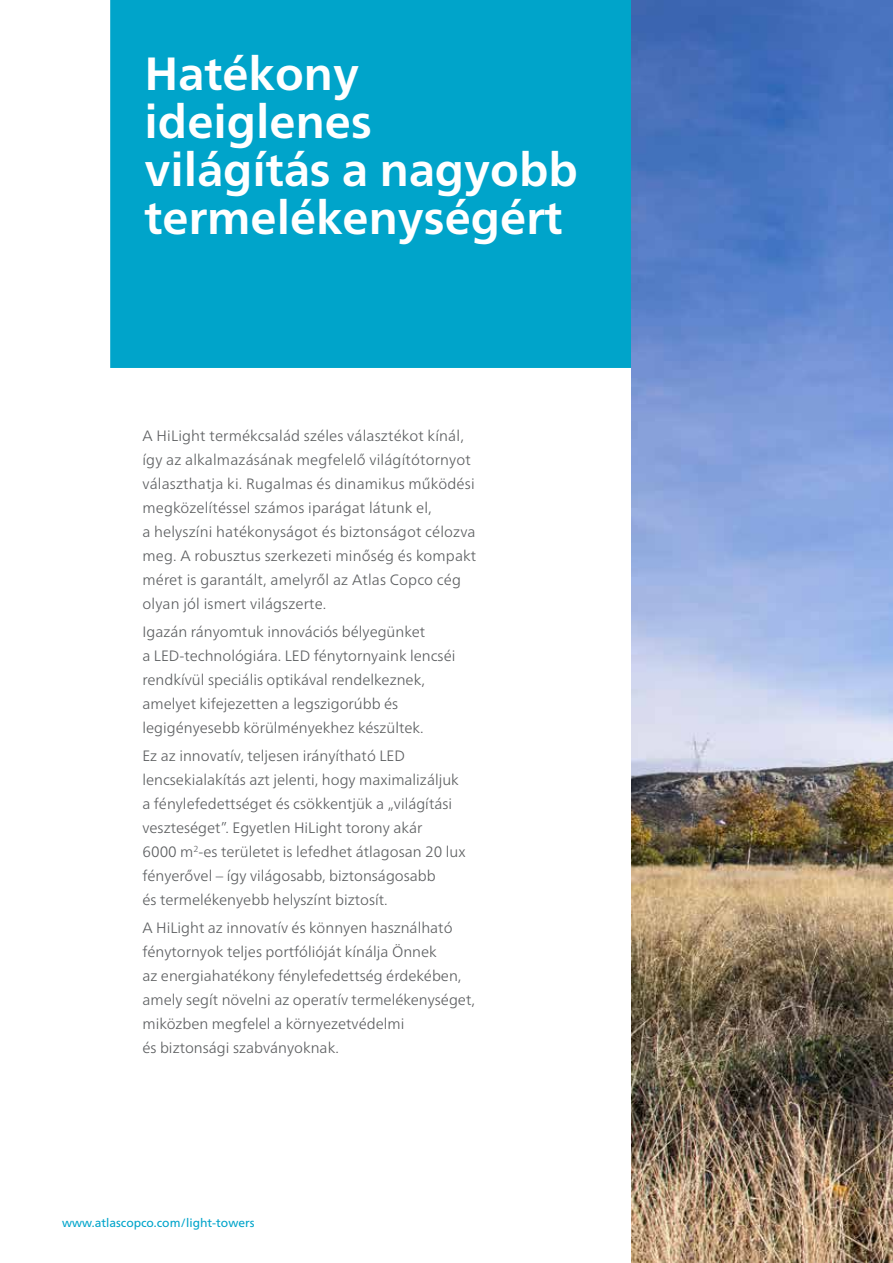
<style>
.page{position:relative;width:893px;height:1263px;background:#fff}
.page>*{position:absolute;margin:0;border:0;box-sizing:border-box;transform-origin:0 0}
.TITULO{font:700 46.5px/48px "Neue Frutiger World";color:#fff}
.short_messages{font:300 15px/24px "Neue Frutiger World";color:#5c5e60}
.Contact_Info_-_White_-_Back{font:12px "Neue Frutiger World";color:#00a4ca}
</style>
<div class="page">
<div style="left:110px;top:0;width:521px;height:368px;background:#00a4ca"></div>
<img style="left:631px;top:0;width:262px;height:1263px">
<p class="TITULO" style="left:145px;top:49px;width:435px">Hatékony ideiglenes<br>világítás a nagyobb termelékenységért</p>
<p class="short_messages" style="left:142px;top:423px;width:335px">A HiLight termékcsalád széles választékot kínál, így az alkalmazásának megfelelő világítótornyot választhatja ki. Rugalmas és dinamikus működési megközelítéssel számos iparágat látunk el,<br>a helyszíni hatékonyságot és biztonságot célozva meg. A robusztus szerkezeti minőség és kompakt méret is garantált, amelyről az Atlas Copco cég olyan jól ismert világszerte.</p>
<p class="short_messages" style="left:142px;top:620px;width:314px">Igazán rányomtuk innovációs bélyegünket<br>a LED-technológiára. LED fénytornyaink lencséi rendkívül speciális optikával rendelkeznek, amelyet kifejezetten a legszigorúbb és legigényesebb körülményekhez készültek.</p>
<p class="short_messages" style="left:142px;top:744px;width:325px">Ez az innovatív, teljesen irányítható LED lencsekialakítás azt jelenti, hogy maximalizáljuk a fénylefedettséget és csökkentjük a „világítási veszteséget”. Egyetlen HiLight torony akár<br>6000 m<sup>2</sup>-es területet is lefedhet átlagosan 20 lux fényerővel – így világosabb, biztonságosabb<br>és termelékenyebb helyszínt biztosít.</p>
<p class="short_messages" style="left:142px;top:916px;width:334px">A HiLight az innovatív és könnyen használható fénytornyok teljes portfólióját kínálja Önnek<br>az energiahatékony fénylefedettség érdekében, amely segít növelni az operatív termelékenységet, miközben megfelel a környezetvédelmi<br>és biztonsági szabványoknak.</p>
<p class="Contact_Info_-_White_-_Back" style="left:62px;top:1213px;width:194px">www.atlascopco.com/light-towers</p>
</div>
